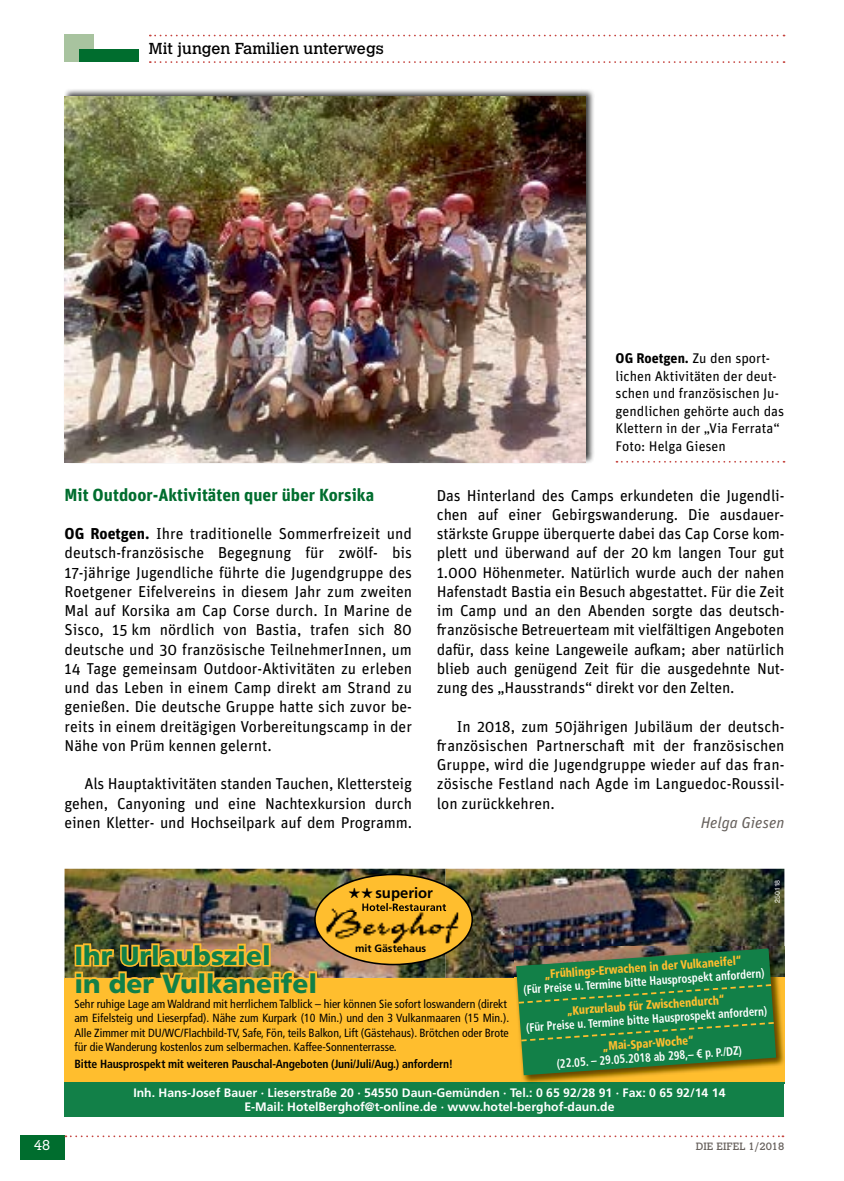
<style>
.page{position:relative;width:844px;height:1181px;background:#fff}
.page>*{position:absolute;margin:0;border:0;box-sizing:border-box;transform-origin:0 0}
.t1{font:900 26.25px/28px "Frutiger LT";color:#128048}
.t2{font:700 17.5px "Unit OT";color:#006d2e}
.t3{font:15.75px/19.2px "Unit OT";letter-spacing:-.01em;color:#000;text-align:justify}
.t4{font:15.75px "Calvert";color:#000}
.t5{font:italic 15.75px "Unit OT";color:#66605c}
.t6{font:700 14.88px "Frutiger LT";color:#000}
.t7{font:14px/17.5px "Unit OT";color:#000}
.t8{font:300 14px "Calvert";color:#fff}
.t9{font:700 12.25px/14.7px "Frutiger LT";color:#fff;text-align:center}
.t10{font:700 condensed 12.25px "Frutiger LT";color:#fff;scale:.9 1}
.t11{font:900 condensed 12.25px "Frutiger LT";color:#ffbe2e;scale:.9 1}
.t12{font:condensed 11.9px/14.2px "Frutiger LT";color:#000}
.t13{font:700 condensed 11.9px "Frutiger LT";letter-spacing:-.015em;color:#000}
.t14{font:700 10.67px "Frutiger LT";color:#000}
.t15{font:10.5px "Calvert";color:#66605c}
.t16{font:7px "Helvetica LT";color:#fff}
.s1{font-weight:700}
</style>
<div class="page">
<svg style="left:150px;top:35px;width:634px;height:1px"></svg>
<svg style="left:150px;top:61px;width:634px;height:2px"></svg>
<div style="left:20px;top:1135px;width:44px;height:25px;background:#006d2e"></div>
<svg style="left:65px;top:1135px;width:718px;height:2px"></svg>
<div style="left:64px;top:35px;width:30px;height:27px;background:#a8c39f"></div>
<div style="left:79px;top:50px;width:60px;height:12px;background:#006d2e"></div>
<img style="left:64px;top:868px;width:720px;height:110px">
<div style="left:64px;top:978px;width:720px;height:107px;background:#ffbe2e"></div>
<div style="left:64px;top:1082px;width:720px;height:35px;background:#128048"></div>
<div style="left:75px;top:944px;width:8px;height:22px;border:4px solid #ffbe2e"></div>
<div style="left:75px;top:971px;width:8px;height:7px;border:4px solid #ffbe2e"></div>
<img style="left:514px;top:947px;width:270px;height:136px">
<svg style="left:516px;top:948px;width:260px;height:127px;background:#2a7e43"></svg>
<div style="left:63px;top:87px;width:531px;height:377px;background:#000;opacity:.75"></div>
<img style="left:64px;top:96px;width:521px;height:366px">
<svg style="left:616px;top:461px;width:168px;height:2px"></svg>
<img style="left:81px;top:873px;width:392px;height:105px">
<p class="t4" style="left:149px;top:39px;width:236px">Mit jungen Familien unterwegs</p>
<p class="t2" style="left:64px;top:483px;width:311px">Mit Outdoor-Aktivitäten quer über Korsika</p>
<p class="t3" style="left:64px;top:524px;width:349px"><span class="s1">OG Roetgen.</span> Ihre traditionelle Sommerfreizeit und deutsch-französische Begegnung für zwölf- bis 17-jährige Jugendliche führte die Jugendgruppe des Roetgener Eifelvereins in diesem Jahr zum zweiten Mal auf Korsika am Cap Corse durch. In Marine de Sisco, 15 km nördlich von Bastia, trafen sich 80 deutsche und 30 französische TeilnehmerInnen, um 14 Tage gemeinsam Outdoor-Aktivitäten zu erleben und das Leben in einem Camp direkt am Strand zu genießen. Die deutsche Gruppe hatte sich zuvor be&shy;reits in einem dreitägigen Vorbereitungscamp in der Nähe von Prüm kennen gelernt.</p>
<p class="t3" style="left:64px;top:774px;width:349px;text-indent:20px">Als Hauptaktivitäten standen Tauchen, Klettersteig gehen, Canyoning und eine Nachtexkursion durch einen Kletter- und Hochseilpark auf dem Programm.</p>
<p class="t7" style="left:615px;top:350px;width:170px"><span class="s1">OG Roetgen.</span> Zu den sport&shy;lichen Aktivitäten der deut&shy;schen und französischen Ju&shy;gendlichen gehörte auch das<br>Klettern in der „Via Ferrata“<br>Foto: Helga Giesen</p>
<p class="t3" style="left:437px;top:485px;width:349px">Das Hinterland des Camps erkundeten die Jugendli&shy;chen auf einer Gebirgswanderung. Die ausdauer&shy;stärkste Gruppe überquerte dabei das Cap Corse kom&shy;plett und überwand auf der 20 km langen Tour gut 1.000 Höhenmeter. Natürlich wurde auch der nahen Hafenstadt Bastia ein Besuch abgestattet. Für die Zeit im Camp und an den Abenden sorgte das deutsch&shy;französische Betreuerteam mit vielfältigen Angeboten dafür, dass keine Langeweile aufkam; aber natürlich blieb auch genügend Zeit für die ausgedehnte Nut&shy;zung des „Hausstrands“ direkt vor den Zelten.</p>
<p class="t3" style="left:437px;top:716px;width:349px;text-indent:20px">In 2018, zum 50jährigen Jubiläum der deutsch&shy;französischen Partnerschaft mit der französischen Gruppe, wird die Jugendgruppe wieder auf das fran&shy;zösische Festland nach Agde im Languedoc-Roussil&shy;lon zurückkehren.</p>
<p class="t5" style="left:700px;top:813px;width:85px">Helga Giesen</p>
<p class="t6" style="left:375px;top:884px;width:59px">superior</p>
<p class="t16" style="left:773px;top:903px;width:25px;rotate:-90deg">250118</p>
<p class="t14" style="left:355px;top:942px;width:73px">mit Gästehaus</p>
<h1 class="t1" style="left:74px;top:941px;width:244px">Ihr Urlaubsziel<br>in der Vulkaneifel</h1>
<p class="t11" style="left:543px;top:967px;width:221px;rotate:-4deg">„Frühlings-Erwachen in der Vulkaneifel“</p>
<p class="t10" style="left:523px;top:982px;width:270px;rotate:-4deg">(Für Preise u. Termine bitte Hausprospekt anfordern)</p>
<p class="t11" style="left:566px;top:1003px;width:177px;rotate:-4deg">„Kurzurlaub für Zwischendurch“</p>
<p class="t12" style="left:74px;top:997px;width:436px">Sehr ruhige Lage am Waldrand mit herrlichem Talblick – hier können Sie sofort loswandern (direkt am Eifelsteig und Lieserpfad). Nähe zum Kurpark (10 Min.) und den 3 Vulkanmaaren (15 Min.).<br>Alle Zimmer mit DU/WC/Flachbild-TV, Safe, Fön, teils Balkon, Lift (Gästehaus). Brötchen oder Brote für die Wanderung kostenlos zum selbermachen. Kaffee-Sonnenterrasse.</p>
<p class="t13" style="left:74px;top:1056px;width:380px">Bitte Hausprospekt mit weiteren Pauschal-Angeboten (Juni/Juli/Aug.) anfordern!</p>
<p class="t9" style="left:133px;top:1085px;width:593px">Inh. Hans-Josef Bauer · Lieserstraße 20 · 54550 Daun-Gemünden · Tel.: 0 65 92/28 91 · Fax: 0 65 92/14 14<br>E-Mail: HotelBerghof@t-online.de · www.hotel-berghof-daun.de</p>
<p class="t10" style="left:525px;top:1020px;width:270px;rotate:-4deg">(Für Preise u. Termine bitte Hausprospekt anfordern)</p>
<p class="t11" style="left:602px;top:1039px;width:103px;rotate:-4deg">„Mai-Spar-Woche“</p>
<p class="t10" style="left:556px;top:1056px;width:207px;rotate:-4deg">(22.05. – 29.05.2018 ab 298,– € p. P./DZ)</p>
<p class="t8" style="left:34px;top:1137px;width:18px">48</p>
<p class="t15" style="left:695px;top:1140px;width:90px">DIE EIFEL 1/2018</p>
</div>
